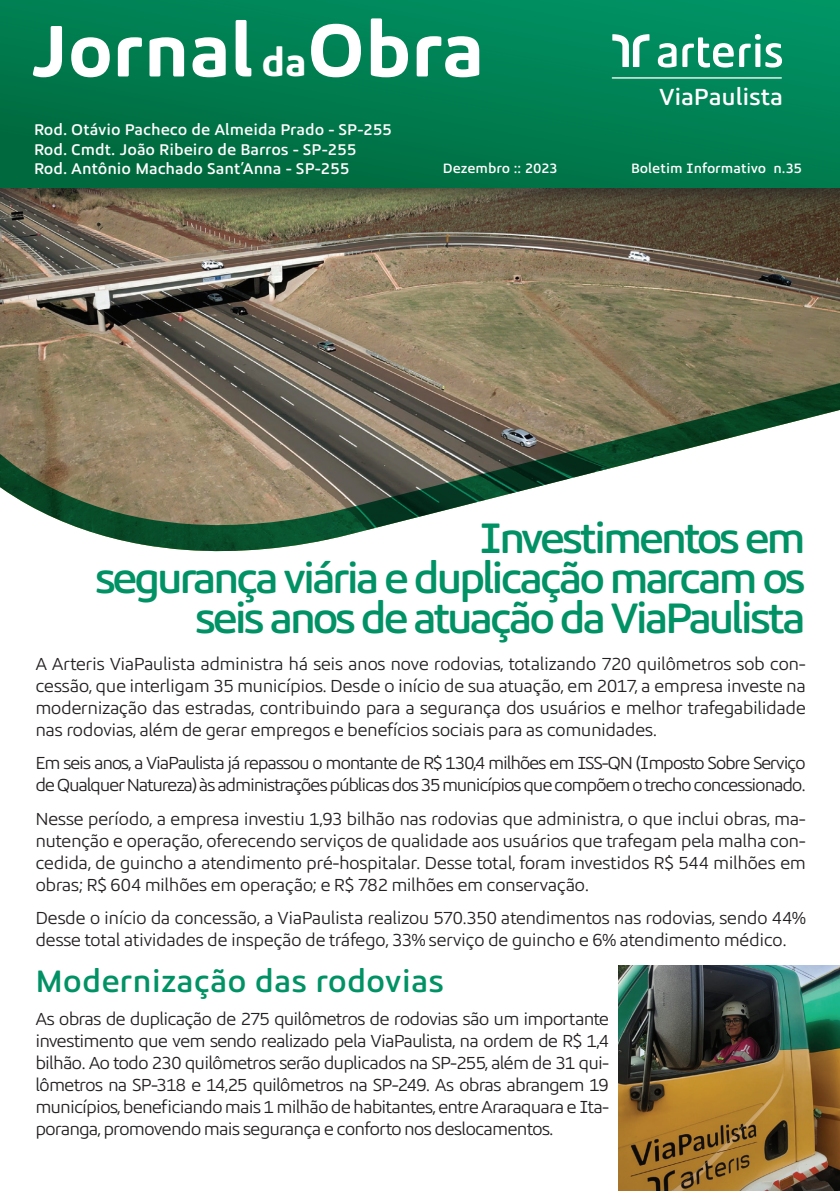
<style>
.page{position:relative;width:840px;height:1191px;background:#fff}
.page>*{position:absolute;margin:0;border:0;box-sizing:border-box;transform-origin:0 0}
.t1{font:700 75.4px "Arteris Sans";color:#fff}
.t2{font:500 44px/40px "Arteris Sans";letter-spacing:-.08em;color:#009264;text-align:right}
.t3{font:500 32px "Arteris Sans";color:#009264}
.t4{font:500 24px "Arteris Sans";letter-spacing:-.01em;color:#fff}
.t5{font:18px/22px "Arteris Sans";letter-spacing:-.045em;color:#231f20;text-align:justify}
.t6{font:18px/22px "Arteris Sans";letter-spacing:-.07em;color:#231f20}
.t7{font:500 16px/19.2px "Arteris Sans";color:#fff}
.t8{font:500 14px "Arteris Sans";color:#fff}
.s1{font-size:39.6px}
.s2{font-size:77.4px}
</style>
<div class="page">
<img style="left:0;top:212px;width:839px;height:146px">
<svg style="left:0;top:358px;width:839px;height:194px"></svg>
<img style="left:618px;top:965px;width:221px;height:226px">
<div style="left:0;top:0;width:839px;height:212px;background:#231f20;opacity:.74"></div>
<div style="left:0;top:0;width:839px;height:187px;background:linear-gradient(to right,#007246,#00885a)"></div>
<hr style="left:612px;top:77px;width:168px;height:2px;background:#fff">
<svg style="left:657px;top:43px;width:19px;height:25px"></svg>
<svg style="left:682px;top:34px;width:99px;height:34px"></svg>
<svg style="left:612px;top:34px;width:37px;height:33px"></svg>
<h1 class="t1" style="left:30px;top:9px;width:455px">Jornal <span class="s1">da</span><span class="s2">Obra</span></h1>
<h3 class="t4" style="left:658px;top:84px;width:126px">ViaPaulista</h3>
<p class="t7" style="left:34px;top:120px;width:359px">Rod. Otávio Pacheco de Almeida Prado - SP-255<br>Rod. Cmdt. João Ribeiro de Barros - SP-255<br>Rod. Antônio Machado Sant’Anna - SP-255</p>
<p class="t8" style="left:442px;top:161px;width:116px">Dezembro :: 2023</p>
<p class="t8" style="left:631px;top:161px;width:172px">Boletim Informativo n.35</p>
<h2 class="t2" style="left:95px;top:518px;width:712px">Investimentos em<br>segurança viária e duplicação marcam os seis anos de atuação da ViaPaulista</h2>
<p class="t5" style="left:35px;top:653px;width:771px">A Arteris ViaPaulista administra há seis anos nove rodovias, totalizando 720 quilômetros sob con&shy;cessão, que interligam 35 municípios. Desde o início de sua atuação, em 2017, a empresa investe na modernização das estradas, contribuindo para a segurança dos usuários e melhor trafegabilidade nas rodovias, além de gerar empregos e benefícios sociais para as comunidades.</p>
<p class="t6" style="left:35px;top:752px;width:771px">Em seis anos, a ViaPaulista já repassou o montante de R$ 130,4 milhões em ISS-QN (Imposto Sobre Serviço de Qualquer Natureza) às administrações públicas dos 35 municípios que compõem o trecho concessionado.</p>
<p class="t5" style="left:35px;top:807px;width:771px">Nesse período, a empresa investiu 1,93 bilhão nas rodovias que administra, o que inclui obras, ma&shy;nutenção e operação, oferecendo serviços de qualidade aos usuários que trafegam pela malha con&shy;cedida, de guincho a atendimento pré-hospitalar. Desse total, foram investidos R$ 544 milhões em obras; R$ 604 milhões em operação; e R$ 782 milhões em conservação.</p>
<p class="t5" style="left:35px;top:907px;width:771px">Desde o início da concessão, a ViaPaulista realizou 570.350 atendimentos nas rodovias, sendo 44% desse total atividades de inspeção de tráfego, 33% serviço de guincho e 6% atendimento médico.</p>
<h3 class="t3" style="left:35px;top:963px;width:410px">Modernização das rodovias</h3>
<p class="t5" style="left:35px;top:1008px;width:575px">As obras de duplicação de 275 quilômetros de rodovias são um importante investimento que vem sendo realizado pela ViaPaulista, na ordem de R$ 1,4 bilhão. Ao todo 230 quilômetros serão duplicados na SP-255, além de 31 qui&shy;lômetros na SP-318 e 14,25 quilômetros na SP-249. As obras abrangem 19 municípios, beneficiando mais 1 milhão de habitantes, entre Araraquara e Ita&shy;poranga, promovendo mais segurança e conforto nos deslocamentos.</p>
</div>
